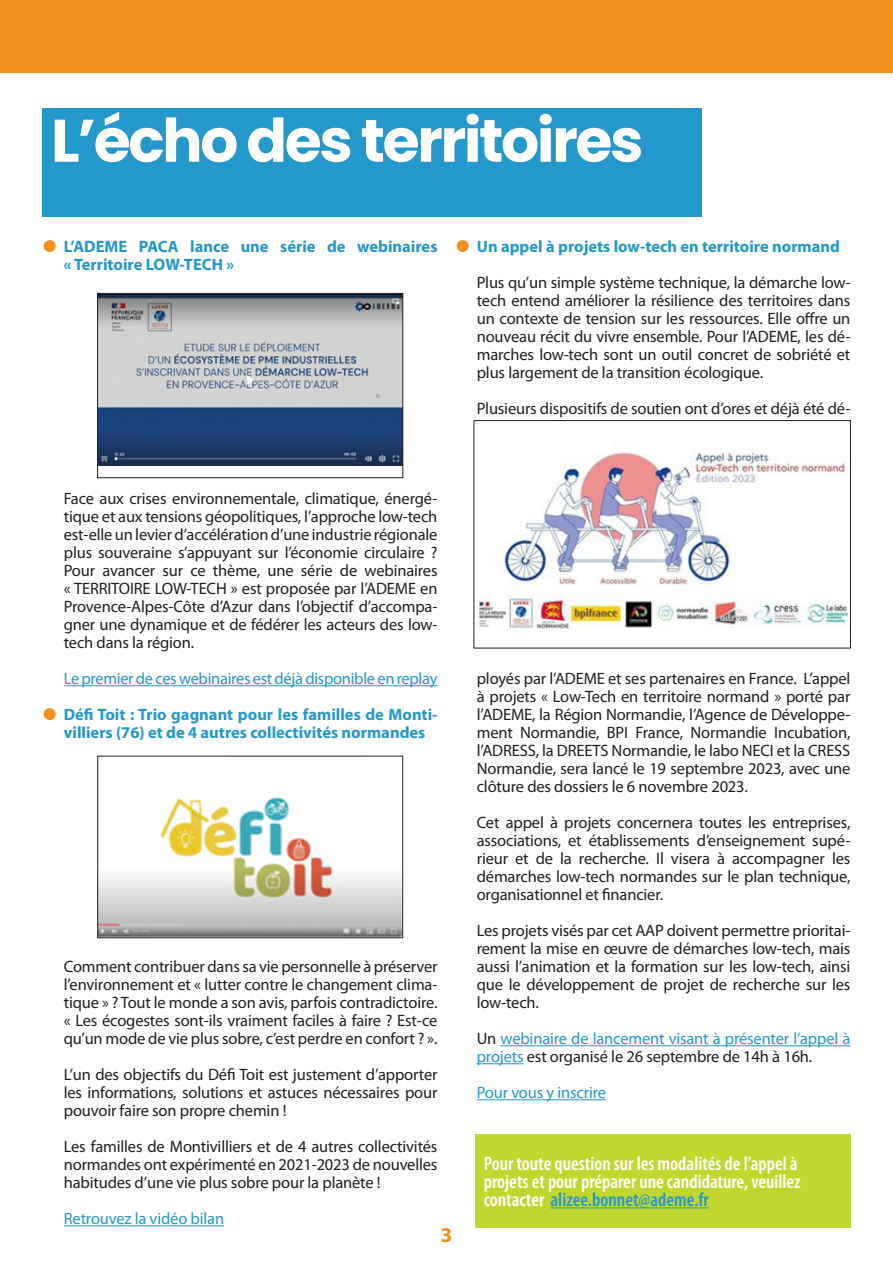
<style>
.page{position:relative;width:893px;height:1263px;background:#fff}
.page>*{position:absolute;margin:0;border:0;box-sizing:border-box;transform-origin:0 0}
.t1{font:700 60px "Poppins";letter-spacing:-.04em;color:#fff}
.t2{font:700 21px "Myriad Pro";color:#f4901d}
.t3{font:600 condensed 19.5px/18px "Myriad Pro";color:#fff}
.t4{font:16.5px/18px "Myriad Pro";letter-spacing:-.01em;color:#231f20;text-align:justify}
.t5{font:700 16.5px/18px "Myriad Pro";color:#2498cb}
.t6{font:16.5px/18px "Myriad Pro";letter-spacing:-.01em;color:#2498cb}
.s1{color:#231f20}
.s2{color:#2498cb}
</style>
<div class="page">
<div style="left:0;top:0;width:893px;height:72px;background:#f4901d"></div>
<div style="left:43px;top:108px;width:659px;height:108px;background:#2498cb"></div>
<hr style="left:64px;top:685px;width:373px;height:1px;background:#2498cb">
<hr style="left:64px;top:1225px;width:160px;height:1px;background:#2498cb">
<hr style="left:500px;top:1045px;width:350px;height:1px;background:#2498cb">
<hr style="left:477px;top:1063px;width:47px;height:1px;background:#2498cb">
<hr style="left:477px;top:1099px;width:129px;height:1px;background:#2498cb">
<div style="left:475px;top:1134px;width:375px;height:93px;background:#c1d72f"></div>
<hr style="left:551px;top:1207px;width:158px;height:1px;background:#2498cb">
<img style="left:99px;top:295px;width:302px;height:171px">
<div style="left:97px;top:293px;width:306px;height:185px;border:1px solid #231f20"></div>
<img style="left:100px;top:797px;width:301px;height:139px">
<div style="left:98px;top:756px;width:305px;height:182px;border:1px solid #231f20"></div>
<img style="left:476px;top:449px;width:373px;height:180px">
<div style="left:474px;top:420px;width:377px;height:228px;border:1px solid #231f20"></div>
<p class="t1" style="left:51px;top:106px;width:594px">L’écho des territoires</p>
<p class="t5" style="left:64px;top:237px;width:375px">L’ADEME PACA lance une série de webinaires « Territoire LOW-TECH »</p>
<p class="t5" style="left:477px;top:237px;width:365px">Un appel à projets low-tech en territoire normand</p>
<p class="t4" style="left:477px;top:273px;width:375px">Plus qu’un simple système technique, la démarche low&shy;tech entend améliorer la résilience des territoires dans un contexte de tension sur les ressources. Elle offre un nouveau récit du vivre ensemble. Pour l’ADEME, les dé&shy;marches low-tech sont un outil concret de sobriété et plus largement de la transition écologique.</p>
<p class="t4" style="left:477px;top:399px;width:375px">Plusieurs dispositifs de soutien ont d’ores et déjà été dé-</p>
<p class="t4" style="left:64px;top:489px;width:375px">Face aux crises environnementale, climatique, énergé&shy;tique et aux tensions géopolitiques, l’approche low-tech est-elle un levier d’accélération d’une industrie régionale plus souveraine s’appuyant sur l’économie circulaire ?<br>Pour avancer sur ce thème, une série de webinaires « TERRITOIRE LOW-TECH » est proposée par l’ADEME en Provence-Alpes-Côte d’Azur dans l’objectif d’accompa&shy;gner une dynamique et de fédérer les acteurs des low&shy;tech dans la région.</p>
<p class="t6" style="left:64px;top:669px;width:375px">Le premier de ces webinaires est déjà disponible en replay</p>
<p class="t5" style="left:64px;top:705px;width:375px">Défi Toit : Trio gagnant pour les familles de Monti&shy;villiers (76) et de 4 autres collectivités normandes</p>
<p class="t4" style="left:64px;top:957px;width:375px">Comment contribuer dans sa vie personnelle à préserver l’environnement et « lutter contre le changement clima&shy;tique » ? Tout le monde a son avis, parfois contradictoire. « Les écogestes sont-ils vraiment faciles à faire ? Est-ce qu’un mode de vie plus sobre, c’est perdre en confort ? ».</p>
<p class="t4" style="left:64px;top:1065px;width:375px">L’un des objectifs du Défi Toit est justement d’apporter les informations, solutions et astuces nécessaires pour pouvoir faire son propre chemin !</p>
<p class="t4" style="left:64px;top:1137px;width:375px">Les familles de Montivilliers et de 4 autres collectivités normandes ont expérimenté en 2021-2023 de nouvelles habitudes d’une vie plus sobre pour la planète !</p>
<p class="t6" style="left:64px;top:1209px;width:162px">Retrouvez la vidéo bilan</p>
<p class="t2" style="left:441px;top:1221px;width:13px">3</p>
<p class="t4" style="left:477px;top:669px;width:375px">ployés par l’ADEME et ses partenaires en France. L’appel à projets « Low-Tech en territoire normand » porté par l’ADEME, la Région Normandie, l’Agence de Développe&shy;ment Normandie, BPI France, Normandie Incubation, l’ADRESS, la DREETS Normandie, le labo NECI et la CRESS Normandie, sera lancé le 19 septembre 2023, avec une clôture des dossiers le 6 novembre 2023.</p>
<p class="t4" style="left:477px;top:813px;width:375px">Cet appel à projets concernera toutes les entreprises, associations, et établissements d’enseignement supé&shy;rieur et de la recherche. Il visera à accompagner les démarches low-tech normandes sur le plan technique, organisationnel et financier.</p>
<p class="t4" style="left:477px;top:921px;width:375px">Les projets visés par cet AAP doivent permettre prioritai&shy;rement la mise en œuvre de démarches low-tech, mais aussi l’animation et la formation sur les low-tech, ainsi que le développement de projet de recherche sur les low-tech.</p>
<p class="t6" style="left:477px;top:1029px;width:375px"><span class="s1">Un</span> webinaire de lancement visant à présenter l’appel à projets <span class="s1">est organisé le 26 septembre de 14h à 16h.</span></p>
<p class="t6" style="left:477px;top:1083px;width:131px">Pour vous y inscrire</p>
<p class="t3" style="left:484px;top:1155px;width:318px">Pour toute question sur les modalités de l’appel à projets et pour préparer une candidature, veuillez contacter <span class="s2">alizee.bonnet@ademe.fr</span></p>
</div>
